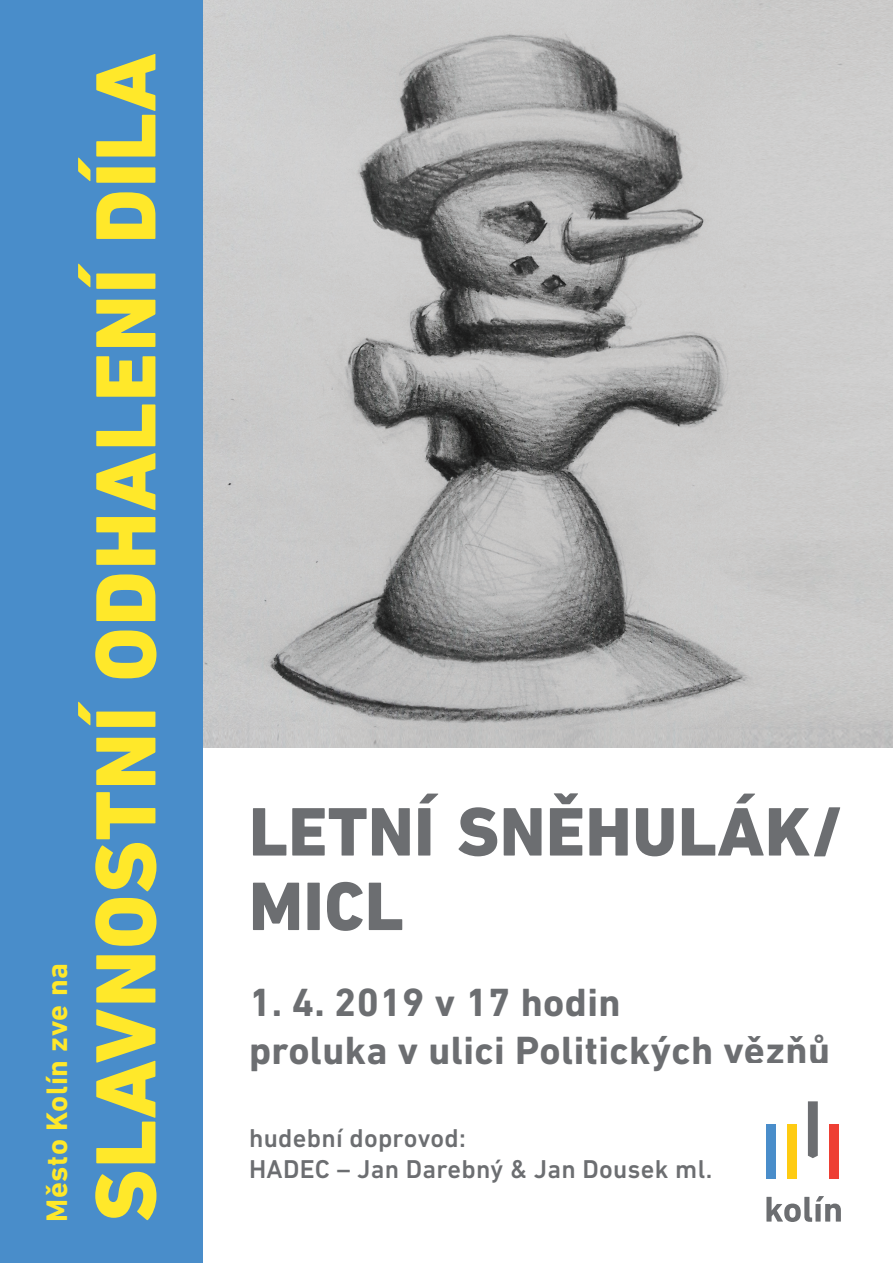
<style>
.page{position:relative;width:893px;height:1263px;background:#fff}
.page>*{position:absolute;margin:0;border:0;box-sizing:border-box;transform-origin:0 0}
.t1{font:800 87px "DIN Next LT Pro";letter-spacing:.015em;color:#ffe82a}
.t2{font:800 69.68px/74.5px "DIN Next LT Pro";letter-spacing:.01em;color:#6c6e71}
.t3{font:700 40.05px "DIN Next LT Pro";letter-spacing:.01em;color:#6c6e71}
.t4{font:700 30.22px "DIN Next LT Pro";letter-spacing:.02em;color:#ffe82a}
.t5{font:500 26.25px/31.5px "DIN Next LT Pro";letter-spacing:.01em;color:#6c6e71}
</style>
<div class="page">
<svg style="left:766px;top:1196px;width:75px;height:26px"></svg>
<div style="left:766px;top:1124px;width:10px;height:55px;background:#498dca"></div>
<div style="left:787px;top:1124px;width:10px;height:55px;background:#fecb12"></div>
<div style="left:829px;top:1124px;width:9px;height:55px;background:#ee3f34"></div>
<svg style="left:808px;top:1101px;width:10px;height:57px"></svg>
<img style="left:202px;top:0;width:691px;height:748px">
<div style="left:0;top:0;width:202px;height:1263px;background:#498dca"></div>
<p class="t4" style="left:39px;top:1222px;width:260px;rotate:-90deg">Město Kolín zve na</p>
<p class="t1" style="left:74px;top:1222px;width:1170px;rotate:-90deg">SLAVNOSTNÍ ODHALENÍ DÍLA</p>
<p class="t2" style="left:249px;top:794px;width:595px">LETNÍ SNĚHULÁK/<br>MICL</p>
<p class="t3" style="left:249px;top:978px;width:373px">1. 4. 2019 v 17 hodin</p>
<p class="t3" style="left:249px;top:1026px;width:582px">proluka v ulici Politických vězňů</p>
<p class="t5" style="left:249px;top:1122px;width:465px">hudební doprovod:<br>HADEC – Jan Darebný &amp; Jan Dousek ml.</p>
</div>
